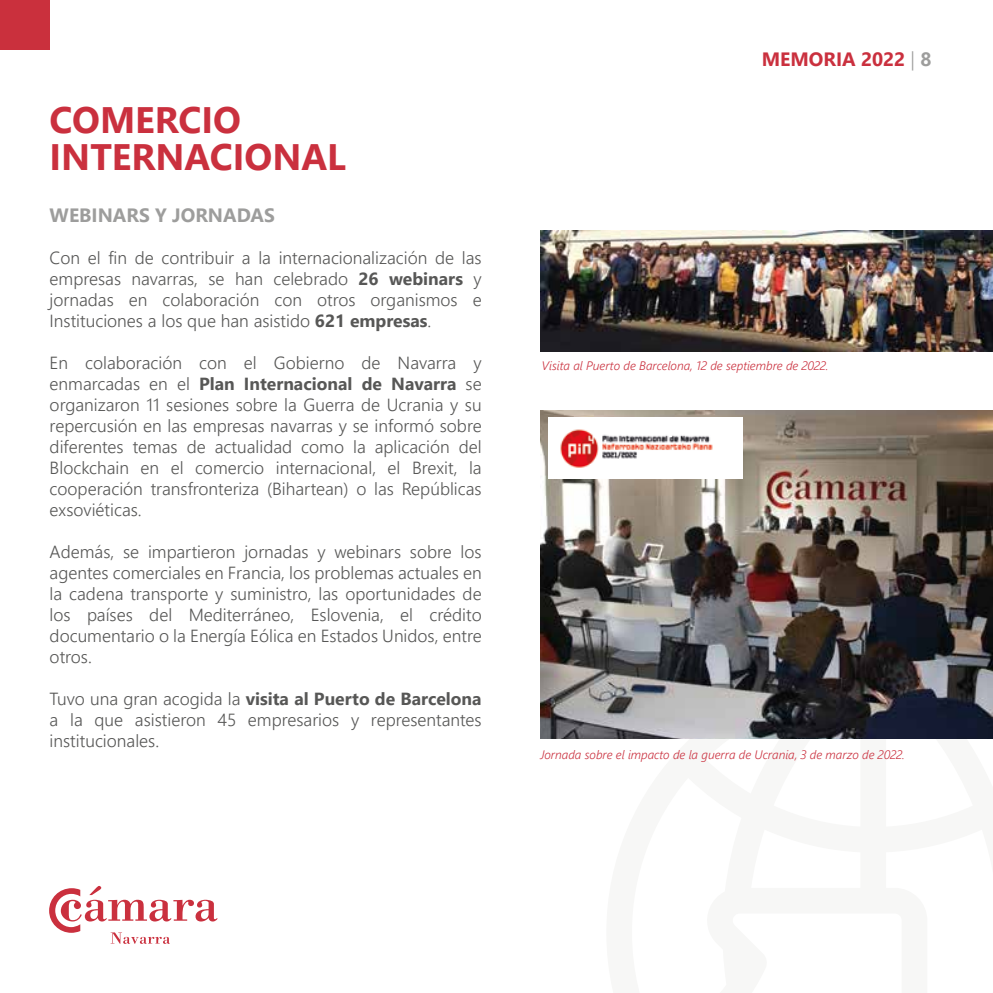
<style>
.page{position:relative;width:993px;height:993px;background:#fff}
.page>*{position:absolute;margin:0;border:0;box-sizing:border-box;transform-origin:0 0}
.t1{font:700 36.75px/36.8px "Segoe UI";color:#ca303e}
.t2{font:700 19.25px "Segoe UI";color:#9d9d9c}
.t3{font:700 19.25px "Segoe UI";color:#ca303e}
.t4{font:300 17.5px/21px "Segoe UI";color:#575756;text-align:justify}
.t5{font:italic 300 12.25px "Segoe UI";color:#ca303e}
.s1{font-weight:700}
.s2{font-weight:300;color:#9d9d9c}
.s3{color:#9d9d9c}
</style>
<div class="page">
<div style="left:0;top:0;width:49px;height:50px;background:#ca303d"></div>
<img style="left:540px;top:231px;width:452px;height:120px">
<svg style="left:49px;top:885px;width:168px;height:58px"></svg>
<img style="left:540px;top:410px;width:452px;height:328px">
<img style="left:548px;top:417px;width:194px;height:61px">
<h1 class="t1" style="left:50px;top:99px;width:298px">COMERCIO<br>INTERNACIONAL</h1>
<p class="t2" style="left:50px;top:197px;width:227px">WEBINARS Y JORNADAS</p>
<p class="t4" style="left:50px;top:245px;width:433px">Con el fin de contribuir a la internacionalización de las empresas navarras, se han celebrado <span class="s1">26 webinars</span> y jornadas en colaboración con otros organismos e Instituciones a los que han asistido <span class="s1">621 empresas</span>.</p>
<p class="t4" style="left:50px;top:350px;width:433px">En colaboración con el Gobierno de Navarra y enmarcadas en el <span class="s1">Plan Internacional de Navarra</span> se organizaron 11 sesiones sobre la Guerra de Ucrania y su repercusión en las empresas navarras y se informó sobre diferentes temas de actualidad como la aplicación del Blockchain en el comercio internacional, el Brexit, la cooperación transfronteriza (Bihartean) o las Repúblicas exsoviéticas.</p>
<p class="t4" style="left:50px;top:539px;width:433px">Además, se impartieron jornadas y webinars sobre los agentes comerciales en Francia, los problemas actuales en la cadena transporte y suministro, las oportunidades de los países del Mediterráneo, Eslovenia, el crédito documentario o la Energía Eólica en Estados Unidos, entre otros.</p>
<p class="t4" style="left:50px;top:686px;width:433px">Tuvo una gran acogida la <span class="s1">visita al Puerto de Barcelona </span>a la que asistieron 45 empresarios y representantes institucionales.</p>
<p class="t3" style="left:761px;top:40px;width:171px">MEMORIA 2022 <span class="s2">|</span> <span class="s3">8</span></p>
<p class="t5" style="left:541px;top:353px;width:288px">Visita al Puerto de Barcelona, 12 de septiembre de 2022.</p>
<p class="t5" style="left:540px;top:743px;width:366px">Jornada sobre el impacto de la guerra de Ucrania, 3 de marzo de 2022.</p>
</div>
